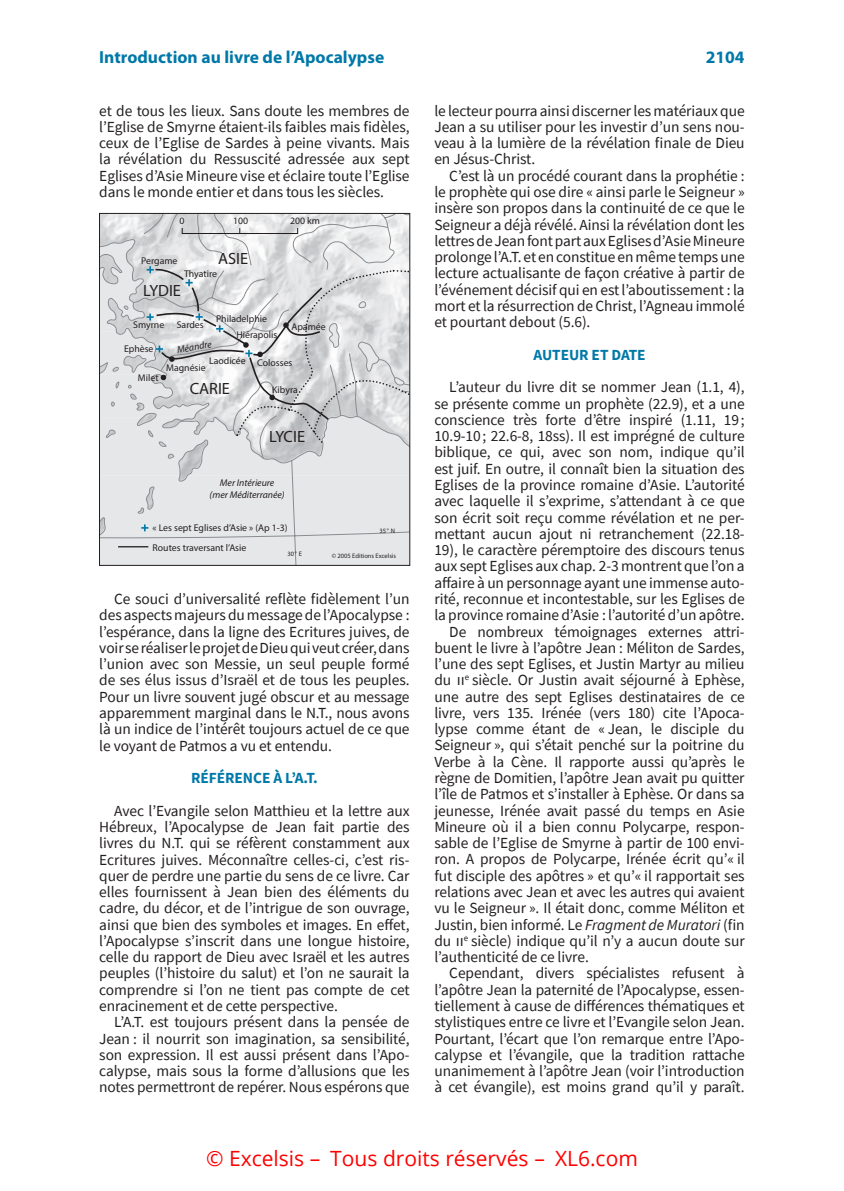
<style>
.page{position:relative;width:844px;height:1191px;background:#fff}
.page>*{position:absolute;margin:0;border:0;box-sizing:border-box;transform-origin:0 0}
.t1{font:21px "Open Sans";color:#f00}
.t2{font:700 17.5px "Myriad Pro";color:#0078a8}
.t3{font:16.28px "Myriad Pro";color:#231f20}
.t4{font:15.4px/16.3px "Source Sans Pro";letter-spacing:-.005em;color:#231f20;text-align:justify}
.t5{font:700 15.4px "Source Sans Pro";letter-spacing:-.005em;color:#0078a8}
.t6{font:9.8px/15.4px "Myriad Pro";color:#231f20}
.t7{font:italic 9.8px/11.7px "Myriad Pro";color:#231f20;text-align:center}
.t8{font:6.48px "Myriad Pro";color:#231f20}
.s1{font-style:italic}
</style>
<div class="page">
<svg style="left:101px;top:215px;width:307px;height:348px;background:#dcddde"></svg>
<div style="left:99px;top:213px;width:311px;height:352px;border:1px solid #231f20"></div>
<p class="t2" style="left:99px;top:47px;width:286px">Introduction au livre de l’Apocalypse</p>
<p class="t2" style="left:705px;top:47px;width:40px">2104</p>
<p class="t4" style="left:99px;top:102px;width:312px">et de tous les lieux. Sans doute les membres de l’Eglise de Smyrne étaient-ils faibles mais fidèles, ceux de l’Eglise de Sardes à peine vivants. Mais la révélation du Ressuscité adressée aux sept Eglises d’Asie Mineure vise et éclaire toute l’Eglise dans le monde entier et dans tous les siècles.</p>
<p class="t4" style="left:434px;top:102px;width:312px">le lecteur pourra ainsi discerner les matériaux que Jean a su utiliser pour les investir d’un sens nou&shy;veau à la lumière de la révélation finale de Dieu en Jésus-Christ.</p>
<p class="t4" style="left:434px;top:167px;width:312px;text-indent:15px">C’est là un procédé courant dans la prophétie : le prophète qui ose dire « ainsi parle le Seigneur » insère son propos dans la continuité de ce que le Seigneur a déjà révélé. Ainsi la révélation dont les lettres de Jean font part aux Eglises d’Asie Mineure prolonge l’A.T. et en constitue en même temps une lecture actualisante de façon créative à partir de l’événement décisif qui en est l’aboutissement : la mort et la résurrection de Christ, l’Agneau immolé et pourtant debout (5.6).</p>
<p class="t5" style="left:533px;top:344px;width:114px">AUTEUR ET DATE</p>
<p class="t4" style="left:449px;top:379px;width:297px">L’auteur du livre dit se nommer Jean (1.1, 4),</p>
<p class="t4" style="left:434px;top:395px;width:312px">se présente comme un prophète (22.9), et a une</p>
<p class="t4" style="left:434px;top:411px;width:312px">conscience très forte d’être inspiré (1.11, 19;</p>
<p class="t4" style="left:434px;top:428px;width:312px">10.9-10; 22.6-8, 18ss). Il est imprégné de culture</p>
<p class="t4" style="left:434px;top:444px;width:312px">biblique, ce qui, avec son nom, indique qu’il</p>
<p class="t4" style="left:434px;top:460px;width:312px">est juif. En outre, il connaît bien la situation des</p>
<p class="t4" style="left:434px;top:476px;width:312px">Eglises de la province romaine d’Asie. L’autorité</p>
<p class="t4" style="left:434px;top:493px;width:312px">avec laquelle il s’exprime, s’attendant à ce que</p>
<p class="t4" style="left:434px;top:509px;width:312px">son écrit soit reçu comme révélation et ne per-</p>
<p class="t4" style="left:434px;top:525px;width:312px">mettant aucun ajout ni retranchement (22.18-</p>
<p class="t4" style="left:434px;top:542px;width:312px">19), le caractère péremptoire des discours tenus</p>
<p class="t4" style="left:434px;top:558px;width:312px">aux sept Eglises aux chap. 2-3 montrent que l’on a</p>
<p class="t4" style="left:434px;top:574px;width:312px">affaire à un personnage ayant une immense auto-</p>
<p class="t4" style="left:434px;top:590px;width:312px">rité, reconnue et incontestable, sur les Eglises de</p>
<p class="t4" style="left:434px;top:607px;width:312px">la province romaine d’Asie : l’autorité d’un apôtre.</p>
<p class="t4" style="left:449px;top:623px;width:297px">De nombreux témoignages externes attri-</p>
<p class="t4" style="left:434px;top:639px;width:312px">buent le livre à l’apôtre Jean : Méliton de Sardes,</p>
<p class="t4" style="left:434px;top:655px;width:312px">l’une des sept Eglises, et Justin Martyr au milieu</p>
<p class="t4" style="left:434px;top:672px;width:312px">du ii<sup>e</sup> siècle. Or Justin avait séjourné à Ephèse,</p>
<p class="t4" style="left:434px;top:688px;width:312px">une autre des sept Eglises destinataires de ce</p>
<p class="t4" style="left:434px;top:704px;width:312px">livre, vers 135. Irénée (vers 180) cite l’Apoca-</p>
<p class="t4" style="left:434px;top:721px;width:312px">lypse comme étant de « Jean, le disciple du</p>
<p class="t4" style="left:434px;top:737px;width:312px">Seigneur », qui s’était penché sur la poitrine du</p>
<p class="t4" style="left:434px;top:753px;width:312px">Verbe à la Cène. Il rapporte aussi qu’après le</p>
<p class="t4" style="left:434px;top:769px;width:312px">règne de Domitien, l’apôtre Jean avait pu quitter</p>
<p class="t4" style="left:434px;top:786px;width:312px">l’île de Patmos et s’installer à Ephèse. Or dans sa</p>
<p class="t4" style="left:434px;top:802px;width:312px">jeunesse, Irénée avait passé du temps en Asie</p>
<p class="t4" style="left:434px;top:818px;width:312px">Mineure où il a bien connu Polycarpe, respon-</p>
<p class="t4" style="left:434px;top:835px;width:312px">sable de l’Eglise de Smyrne à partir de 100 envi-</p>
<p class="t4" style="left:434px;top:851px;width:312px">ron. A propos de Polycarpe, Irénée écrit qu’« il</p>
<p class="t4" style="left:434px;top:867px;width:312px">fut disciple des apôtres » et qu’« il rapportait ses</p>
<p class="t4" style="left:434px;top:883px;width:312px">relations avec Jean et avec les autres qui avaient</p>
<p class="t4" style="left:434px;top:900px;width:312px">vu le Seigneur ». Il était donc, comme Méliton et</p>
<p class="t4" style="left:434px;top:916px;width:312px">Justin, bien informé. Le <span class="s1">Fragment de Muratori</span> (fin</p>
<p class="t4" style="left:434px;top:932px;width:312px">du ii<sup>e</sup> siècle) indique qu’il n’y a aucun doute sur</p>
<p class="t4" style="left:434px;top:948px;width:156px">l’authenticité de ce livre.</p>
<p class="t4" style="left:449px;top:965px;width:297px">Cependant, divers spécialistes refusent à</p>
<p class="t4" style="left:434px;top:981px;width:312px">l’apôtre Jean la paternité de l’Apocalypse, essen-</p>
<p class="t4" style="left:434px;top:997px;width:312px">tiellement à cause de différences thématiques et</p>
<p class="t4" style="left:434px;top:1014px;width:312px">stylistiques entre ce livre et l’Evangile selon Jean.</p>
<p class="t4" style="left:434px;top:1030px;width:312px">Pourtant, l’écart que l’on remarque entre l’Apo-</p>
<p class="t4" style="left:434px;top:1046px;width:312px">calypse et l’évangile, que la tradition rattache</p>
<p class="t4" style="left:434px;top:1062px;width:312px">unanimement à l’apôtre Jean (voir l’introduction</p>
<p class="t4" style="left:434px;top:1079px;width:312px">à cet évangile), est moins grand qu’il y paraît.</p>
<p class="t6" style="left:179px;top:213px;width:7px">0</p>
<p class="t6" style="left:233px;top:213px;width:17px">100</p>
<p class="t6" style="left:290px;top:213px;width:32px">200 km</p>
<p class="t3" style="left:218px;top:249px;width:31px">ASIE</p>
<p class="t6" style="left:141px;top:253px;width:38px">Pergame</p>
<p class="t6" style="left:184px;top:266px;width:34px">Thyatire</p>
<p class="t3" style="left:143px;top:281px;width:39px">LYDIE</p>
<p class="t6" style="left:236px;top:311px;width:42px;text-indent:-20px">Philadelphie<br>Hiérapolis</p>
<p class="t6" style="left:133px;top:317px;width:33px">Smyrne</p>
<p class="t6" style="left:177px;top:317px;width:28px">Sardes</p>
<p class="t6" style="left:291px;top:318px;width:36px">Apamée</p>
<p class="t7" style="left:176px;top:344px;width:37px;rotate:-10deg">Méandre</p>
<p class="t6" style="left:124px;top:340px;width:31px">Ephèse</p>
<p class="t6" style="left:209px;top:352px;width:38px">Laodicée</p>
<p class="t6" style="left:257px;top:355px;width:37px">Colosses</p>
<p class="t6" style="left:272px;top:382px;width:27px">Kibyra</p>
<p class="t6" style="left:166px;top:360px;width:41px">Magnésie</p>
<p class="t6" style="left:138px;top:370px;width:22px">Milet</p>
<p class="t3" style="left:190px;top:379px;width:42px">CARIE</p>
<p class="t3" style="left:269px;top:426px;width:37px">LYCIE</p>
<p class="t7" style="left:209px;top:477px;width:77px">Mer Intérieure (mer Méditerranée)</p>
<p class="t6" style="left:152px;top:520px;width:136px">« Les sept Eglises d’Asie » (Ap 1-3)</p>
<p class="t8" style="left:379px;top:527px;width:17px">35° N</p>
<p class="t6" style="left:152px;top:539px;width:95px">Routes traversant l’Asie</p>
<p class="t8" style="left:287px;top:550px;width:16px">30° E</p>
<p class="t8" style="left:331px;top:551px;width:66px">© 2005 Editions Excelsis</p>
<p class="t4" style="left:99px;top:590px;width:312px;text-indent:15px">Ce souci d’universalité reflète fidèlement l’un des aspects majeurs du message de l’Apocalypse : l’espérance, dans la ligne des Ecritures juives, de voir se réaliser le projet de Dieu qui veut créer, dans l’union avec son Messie, un seul peuple formé de ses élus issus d’Israël et de tous les peuples.<br>Pour un livre souvent jugé obscur et au message apparemment marginal dans le N.T., nous avons là un indice de l’intérêt toujours actuel de ce que le voyant de Patmos a vu et entendu.</p>
<p class="t5" style="left:191px;top:767px;width:128px">RÉFÉRENCE À L’A.T.</p>
<p class="t4" style="left:99px;top:802px;width:312px;text-indent:15px">Avec l’Evangile selon Matthieu et la lettre aux Hébreux, l’Apocalypse de Jean fait partie des livres du N.T. qui se réfèrent constamment aux Ecritures juives. Méconnaître celles-ci, c’est ris&shy;quer de perdre une partie du sens de ce livre. Car elles fournissent à Jean bien des éléments du cadre, du décor, et de l’intrigue de son ouvrage, ainsi que bien des symboles et images. En effet, l’Apocalypse s’inscrit dans une longue histoire, celle du rapport de Dieu avec Israël et les autres peuples (l’histoire du salut) et l’on ne saurait la comprendre si l’on ne tient pas compte de cet enracinement et de cette perspective.</p>
<p class="t4" style="left:99px;top:1014px;width:312px;text-indent:15px">L’A.T. est toujours présent dans la pensée de Jean : il nourrit son imagination, sa sensibilité, son expression. Il est aussi présent dans l’Apo&shy;calypse, mais sous la forme d’allusions que les notes permettront de repérer. Nous espérons que</p>
<h1 class="t1" style="left:206px;top:1144px;width:433px">© Excelsis – Tous droits réservés – XL6.com</h1>
</div>
